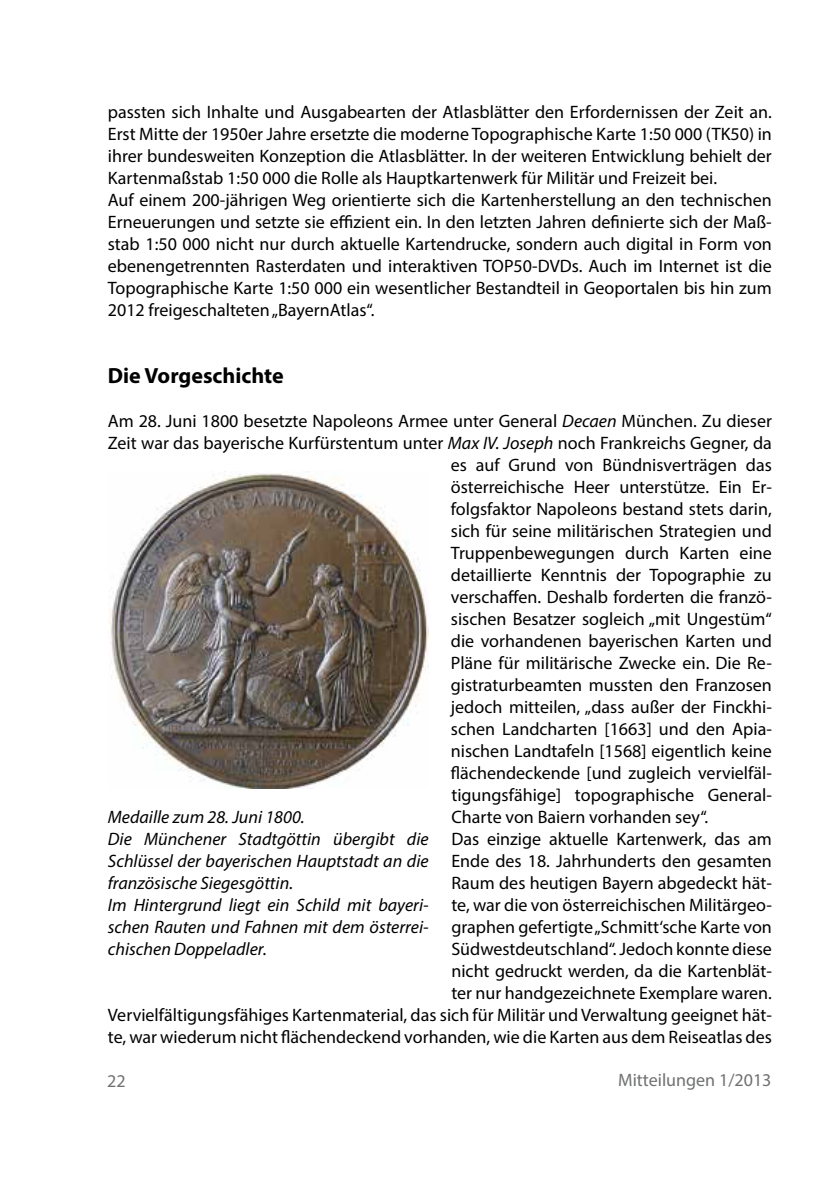
<style>
.page{position:relative;width:840px;height:1191px;background:#fff}
.page>*{position:absolute;margin:0;border:0;box-sizing:border-box;transform-origin:0 0}
.t1{font:700 22px "Myriad Pro";color:#000}
.t2{font:18px/22px "Myriad Pro";color:#000}
.t3{font:italic 18px/22px "Myriad Pro";color:#000}
.t4{font:18px "Myriad Pro";color:#707172}
.s1{font-style:italic}
</style>
<div class="page">
<img style="left:108px;top:471px;width:320px;height:317px">
<p class="t2" style="left:108px;top:101px;width:665px">passten sich Inhalte und Ausgabearten der Atlasblätter den Erfordernissen der Zeit an.<br>Erst Mitte der 1950er Jahre ersetzte die moderne Topographische Karte 1:50 000 (TK50) in ihrer bundesweiten Konzeption die Atlasblätter. In der weiteren Entwicklung behielt der Kartenmaßstab 1:50 000 die Rolle als Hauptkartenwerk für Militär und Freizeit bei.<br>Auf einem 200-jährigen Weg orientierte sich die Kartenherstellung an den technischen Erneuerungen und setzte sie effizient ein. In den letzten Jahren definierte sich der Maß&shy;stab 1:50 000 nicht nur durch aktuelle Kartendrucke, sondern auch digital in Form von ebenengetrennten Rasterdaten und interaktiven TOP50-DVDs. Auch im Internet ist die Topographische Karte 1:50 000 ein wesentlicher Bestandteil in Geoportalen bis hin zum 2012 freigeschalteten „BayernAtlas“.</p>
<p class="t1" style="left:108px;top:361px;width:177px">Die Vorgeschichte</p>
<p class="t2" style="left:108px;top:409px;width:665px">Am 28. Juni 1800 besetzte Napoleons Armee unter General <span class="s1">Decaen</span> München. Zu dieser</p>
<p class="t2" style="left:108px;top:431px;width:665px">Zeit war das bayerische Kurfürstentum unter <span class="s1">Max IV. Joseph</span> noch Frankreichs Gegner, da</p>
<p class="t2" style="left:450px;top:453px;width:322px">es auf Grund von Bündnisverträgen das</p>
<p class="t2" style="left:450px;top:475px;width:322px">österreichische Heer unterstütze. Ein Er-</p>
<p class="t2" style="left:450px;top:497px;width:322px">folgsfaktor Napoleons bestand stets darin,</p>
<p class="t2" style="left:450px;top:519px;width:322px">sich für seine militärischen Strategien und</p>
<p class="t2" style="left:450px;top:541px;width:322px">Truppenbewegungen durch Karten eine</p>
<p class="t2" style="left:450px;top:563px;width:322px">detaillierte Kenntnis der Topographie zu</p>
<p class="t2" style="left:450px;top:585px;width:322px">verschaffen. Deshalb forderten die franzö-</p>
<p class="t2" style="left:450px;top:607px;width:322px">sischen Besatzer sogleich „mit Ungestüm“</p>
<p class="t2" style="left:450px;top:629px;width:322px">die vorhandenen bayerischen Karten und</p>
<p class="t2" style="left:450px;top:651px;width:322px">Pläne für militärische Zwecke ein. Die Re-</p>
<p class="t2" style="left:450px;top:673px;width:322px">gistraturbeamten mussten den Franzosen</p>
<p class="t2" style="left:450px;top:695px;width:322px">jedoch mitteilen, „dass außer der Finckhi-</p>
<p class="t2" style="left:450px;top:717px;width:322px">schen Landcharten [1663] und den Apia-</p>
<p class="t2" style="left:450px;top:739px;width:322px">nischen Landtafeln [1568] eigentlich keine</p>
<p class="t2" style="left:450px;top:761px;width:322px">flächendeckende [und zugleich vervielfäl-</p>
<p class="t2" style="left:451px;top:783px;width:322px">tigungsfähige] topographische General-</p>
<p class="t2" style="left:451px;top:805px;width:258px">Charte von Baiern vorhanden sey“.</p>
<p class="t2" style="left:451px;top:827px;width:322px">Das einzige aktuelle Kartenwerk, das am</p>
<p class="t2" style="left:451px;top:849px;width:322px">Ende des 18. Jahrhunderts den gesamten</p>
<p class="t2" style="left:451px;top:871px;width:322px">Raum des heutigen Bayern abgedeckt hät-</p>
<p class="t2" style="left:451px;top:893px;width:322px">te, war die von österreichischen Militärgeo-</p>
<p class="t2" style="left:451px;top:915px;width:322px">graphen gefertigte „Schmitt‘sche Karte von</p>
<p class="t2" style="left:451px;top:937px;width:322px">Südwestdeutschland“. Jedoch konnte diese</p>
<p class="t2" style="left:451px;top:959px;width:322px">nicht gedruckt werden, da die Kartenblät-</p>
<p class="t2" style="left:451px;top:981px;width:322px">ter nur handgezeichnete Exemplare waren.</p>
<p class="t2" style="left:108px;top:1003px;width:665px">Vervielfältigungsfähiges Kartenmaterial, das sich für Militär und Verwaltung geeignet hät-</p>
<p class="t2" style="left:108px;top:1025px;width:665px">te, war wiederum nicht flächendeckend vorhanden, wie die Karten aus dem Reiseatlas des</p>
<p class="t3" style="left:108px;top:805px;width:322px">Medaille zum 28. Juni 1800.<br>Die Münchener Stadtgöttin übergibt die Schlüssel der bayerischen Hauptstadt an die französische Siegesgöttin.<br>Im Hintergrund liegt ein Schild mit bayeri&shy;schen Rauten und Fahnen mit dem österrei&shy;chischen Doppeladler.</p>
<p class="t4" style="left:107px;top:1069px;width:20px">22</p>
<p class="t4" style="left:617px;top:1068px;width:155px">Mitteilungen 1/2013</p>
</div>
